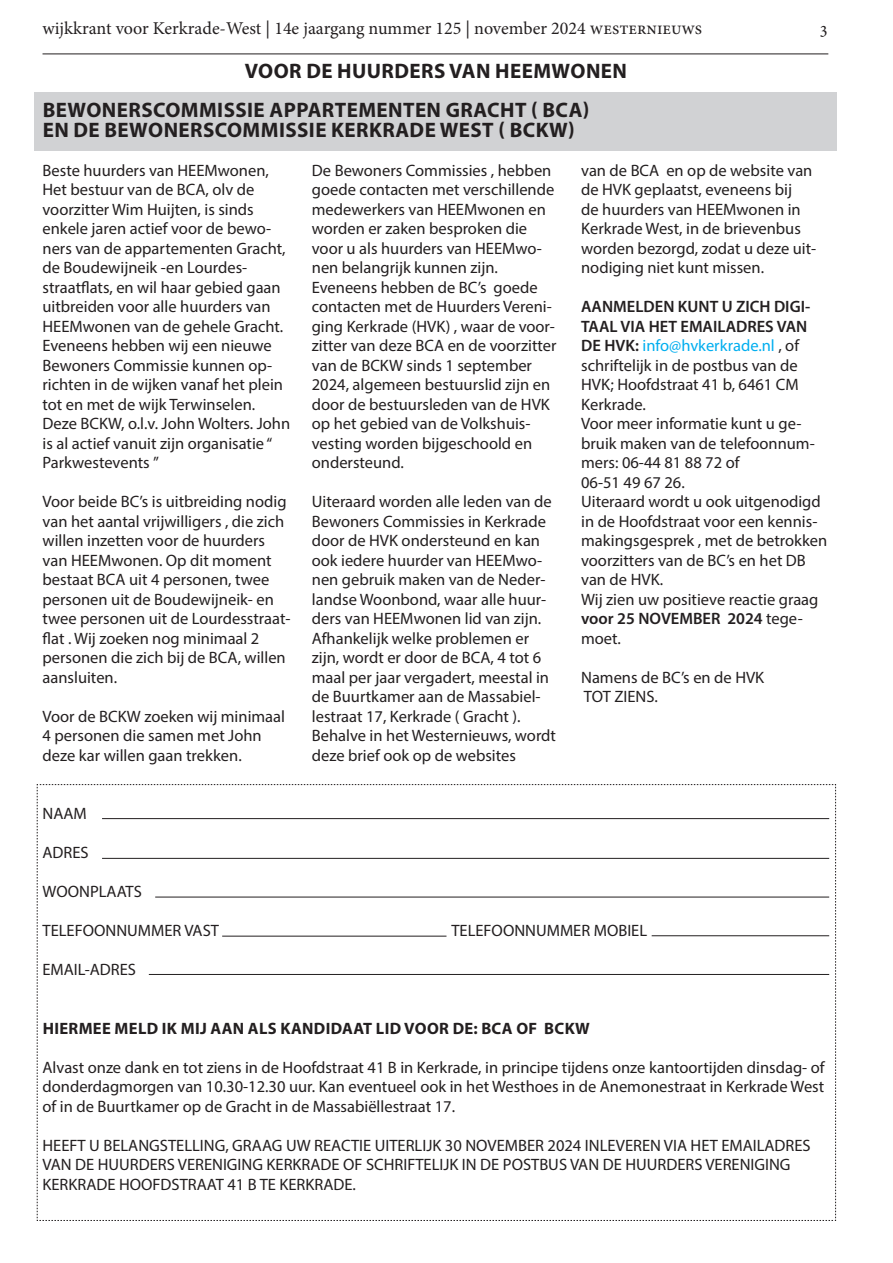
<style>
.page{position:relative;width:893px;height:1263px;background:#fff}
.page>*{position:absolute;margin:0;border:0;box-sizing:border-box;transform-origin:0 0}
.kop_rastertje{font:700 21px "Myriad Pro";letter-spacing:.02em;color:#231f20}
.kop_1{font:700 21px "Myriad Pro";letter-spacing:.02em;color:#231f20}
.t1{font:18px "Minion Pro";color:#231f20}
.platte_tekst{font:16.5px/19.5px "Myriad Pro";color:#231f20}
.platte_tekst-2{font:700 16.5px "Myriad Pro";letter-spacing:.02em;color:#231f20}
.s1{font-weight:600}
.s2{color:#00aeef}
</style>
<div class="page">
<hr style="left:43px;top:54px;width:785px;height:1px;background:#231f20">
<div style="left:34px;top:93px;width:803px;height:38px;background:#d1d2d4"></div>
<div style="left:34px;top:112px;width:803px;height:38px;background:#d1d2d4"></div>
<svg style="left:37px;top:784px;width:799px;height:437px"></svg>
<p class="t1" style="left:43px;top:16px;width:661px">wijkkrant voor Kerkrade-West | 14e jaargang nummer 125 | november 2024 westernieuws</p>
<p class="t1" style="left:820px;top:16px;width:10px">3</p>
<p class="kop_1" style="left:245px;top:57px;width:384px">VOOR DE HUURDERS VAN HEEMWONEN</p>
<p class="kop_rastertje" style="left:43px;top:96px;width:548px">BEWONERSCOMMISSIE APPARTEMENTEN GRACHT ( BCA)</p>
<p class="kop_rastertje" style="left:43px;top:116px;width:533px">EN DE BEWONERSCOMMISSIE KERKRADE WEST ( BCKW)</p>
<p class="platte_tekst" style="left:581px;top:160px;width:237px">van de BCA en op de website van de HVK geplaatst, eveneens bij<br>de huurders van HEEMwonen in<br>Kerkrade West, in de brievenbus worden bezorgd, zodat u deze uit&shy;nodiging niet kunt missen.</p>
<p class="platte_tekst" style="left:581px;top:296px;width:231px"><span class="s1">AANMELDEN KUNT U ZICH DIGI-<br>TAAL VIA HET EMAILADRES VAN<br>DE HVK:</span> <span class="s2">info@hvkerkrade.nl</span> , of schriftelijk in de postbus van de<br>HVK; Hoofdstraat 41 b, 6461 CM<br>Kerkrade.</p>
<p class="platte_tekst" style="left:581px;top:413px;width:235px">Voor meer informatie kunt u ge&shy;bruik maken van de telefoonnum&shy;mers: 06-44 81 88 72 of</p>
<p class="platte_tekst" style="left:581px;top:472px;width:105px">06-51 49 67 26.</p>
<p class="platte_tekst" style="left:581px;top:492px;width:248px">Uiteraard wordt u ook uitgenodigd in de Hoofdstraat voor een kennis&shy;makingsgesprek , met de betrokken voorzitters van de BC’s en het DB van de HVK.</p>
<p class="platte_tekst" style="left:581px;top:589px;width:239px">Wij zien uw positieve reactie graag <span class="s1">voor 25 NOVEMBER 2024</span> tege&shy;moet.</p>
<p class="platte_tekst" style="left:581px;top:667px;width:185px">Namens de BC’s en de HVK</p>
<p class="platte_tekst" style="left:584px;top:687px;width:76px">TOT ZIENS.</p>
<p class="platte_tekst" style="left:43px;top:160px;width:228px">Beste huurders van HEEMwonen,</p>
<p class="platte_tekst" style="left:43px;top:179px;width:245px">Het bestuur van de BCA, olv de voorzitter Wim Huijten, is sinds enkele jaren actief voor de bewo&shy;ners van de appartementen Gracht, de Boudewijneik -en Lourdes&shy;straatflats, en wil haar gebied gaan uitbreiden voor alle huurders van<br>HEEMwonen van de gehele Gracht.</p>
<p class="platte_tekst" style="left:43px;top:335px;width:242px">Eveneens hebben wij een nieuwe<br>Bewoners Commissie kunnen op&shy;richten in de wijken vanaf het plein tot en met de wijk Terwinselen.</p>
<p class="platte_tekst" style="left:43px;top:413px;width:249px">Deze BCKW, o.l.v. John Wolters. John is al actief vanuit zijn organisatie “<br>Parkwestevents ”</p>
<p class="platte_tekst" style="left:43px;top:492px;width:249px">Voor beide BC’s is uitbreiding nodig van het aantal vrijwilligers , die zich willen inzetten voor de huurders van HEEMwonen. Op dit moment bestaat BCA uit 4 personen, twee personen uit de Boudewijneik- en twee personen uit de Lourdesstraat&shy;flat . Wij zoeken nog minimaal 2 personen die zich bij de BCA, willen aansluiten.</p>
<p class="platte_tekst" style="left:43px;top:706px;width:244px">Voor de BCKW zoeken wij minimaal<br>4 personen die samen met John deze kar willen gaan trekken.</p>
<p class="platte_tekst" style="left:312px;top:160px;width:244px">De Bewoners Commissies , hebben goede contacten met verschillende medewerkers van HEEMwonen en worden er zaken besproken die voor u als huurders van HEEMwo&shy;nen belangrijk kunnen zijn.</p>
<p class="platte_tekst" style="left:312px;top:277px;width:246px">Eveneens hebben de BC’s goede contacten met de Huurders Vereni&shy;ging Kerkrade (HVK) , waar de voor&shy;zitter van deze BCA en de voorzitter van de BCKW sinds 1 september<br>2024, algemeen bestuurslid zijn en door de bestuursleden van de HVK op het gebied van de Volkshuis&shy;vesting worden bijgeschoold en ondersteund.</p>
<p class="platte_tekst" style="left:312px;top:492px;width:241px">Uiteraard worden alle leden van de<br>Bewoners Commissies in Kerkrade door de HVK ondersteund en kan ook iedere huurder van HEEMwo&shy;nen gebruik maken van de Neder&shy;landse Woonbond, waar alle huur&shy;ders van HEEMwonen lid van zijn.</p>
<p class="platte_tekst" style="left:312px;top:628px;width:239px">Afhankelijk welke problemen er zijn, wordt er door de BCA, 4 tot 6 maal per jaar vergadert, meestal in de Buurtkamer aan de Massabiel&shy;lestraat 17, Kerkrade ( Gracht ).</p>
<p class="platte_tekst" style="left:312px;top:726px;width:246px">Behalve in het Westernieuws, wordt deze brief ook op de websites</p>
<p class="platte_tekst" style="left:43px;top:804px;width:46px">NAAM</p>
<p class="platte_tekst" style="left:43px;top:842px;width:48px">ADRES</p>
<p class="platte_tekst" style="left:43px;top:881px;width:101px">WOONPLAATS</p>
<p class="platte_tekst" style="left:43px;top:920px;width:178px">TELEFOONNUMMER VAST</p>
<p class="platte_tekst" style="left:451px;top:920px;width:197px">TELEFOONNUMMER MOBIEL</p>
<p class="platte_tekst" style="left:43px;top:959px;width:95px">EMAIL-ADRES</p>
<p class="platte_tekst-2" style="left:43px;top:1017px;width:549px">HIERMEE MELD IK MIJ AAN ALS KANDIDAAT LID VOOR DE: BCA OF BCKW</p>
<p class="platte_tekst" style="left:43px;top:1057px;width:784px">Alvast onze dank en tot ziens in de Hoofdstraat 41 B in Kerkrade, in principe tijdens onze kantoortijden dinsdag- of donderdagmorgen van 10.30-12.30 uur. Kan eventueel ook in het Westhoes in de Anemonestraat in Kerkrade West</p>
<p class="platte_tekst" style="left:43px;top:1096px;width:414px">of in de Buurtkamer op de Gracht in de Massabiëllestraat 17.</p>
<p class="platte_tekst" style="left:43px;top:1135px;width:770px">HEEFT U BELANGSTELLING, GRAAG UW REACTIE UITERLIJK 30 NOVEMBER 2024 INLEVEREN VIA HET EMAILADRES<br>VAN DE HUURDERS VERENIGING KERKRADE OF SCHRIFTELIJK IN DE POSTBUS VAN DE HUURDERS VERENIGING<br>KERKRADE HOOFDSTRAAT 41 B TE KERKRADE.</p>
</div>
